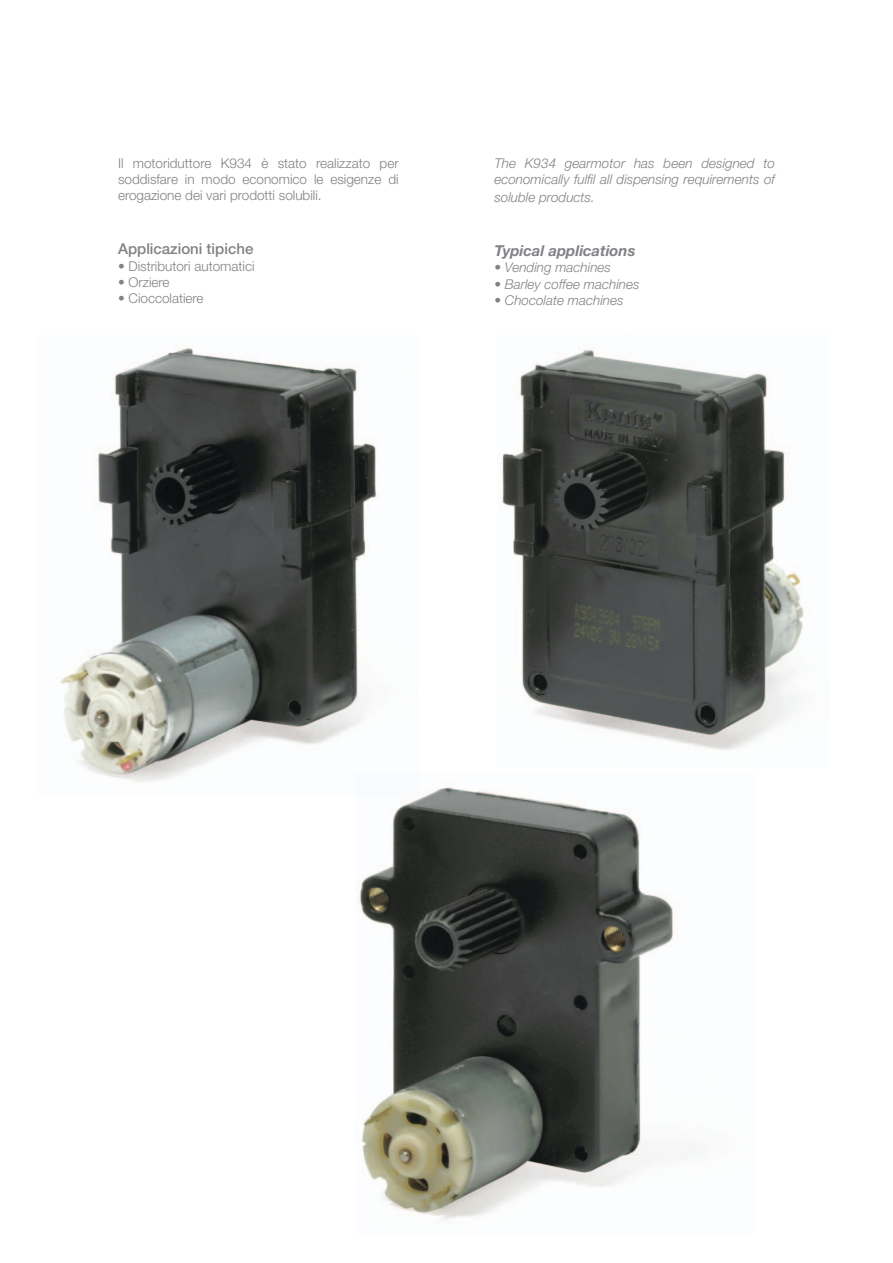
<style>
.page{position:relative;width:893px;height:1263px;background:#fff}
.page>*{position:absolute;margin:0;border:0;box-sizing:border-box;transform-origin:0 0}
.t1{font:italic 700 15px "Helvetica Neue";color:#808285}
.t2{font:500 15px "Helvetica Neue";color:#808285}
.t3{font:300 13.5px/16.2px "Helvetica Neue";color:#808285;text-align:justify}
.t4{font:italic 300 13.5px/16.2px "Helvetica Neue";color:#808285}
</style>
<div class="page">
<img style="left:60px;top:348px;width:318px;height:434px">
<img style="left:356px;top:773px;width:341px;height:448px">
<img style="left:502px;top:349px;width:302px;height:401px">
<p class="t3" style="left:118px;top:155px;width:282px">Il motoriduttore K934 è stato realizzato per soddisfare in modo economico le esigenze di erogazione dei vari prodotti solubili.</p>
<p class="t2" style="left:118px;top:240px;width:137px">Applicazioni tipiche</p>
<p class="t3" style="left:118px;top:257px;width:138px">• Distributori automatici</p>
<p class="t3" style="left:118px;top:274px;width:53px">• Orziere</p>
<p class="t3" style="left:118px;top:290px;width:87px">• Cioccolatiere</p>
<p class="t4" style="left:494px;top:155px;width:282px">The K934 gearmotor has been designed to economically fulfil all dispensing requirements of</p>
<p class="t4" style="left:494px;top:189px;width:102px">soluble products.</p>
<p class="t1" style="left:494px;top:242px;width:143px">Typical applications</p>
<p class="t4" style="left:494px;top:259px;width:118px">• Vending machines</p>
<p class="t4" style="left:494px;top:276px;width:147px">• Barley coffee machines</p>
<p class="t4" style="left:494px;top:292px;width:131px">• Chocolate machines</p>
</div>
